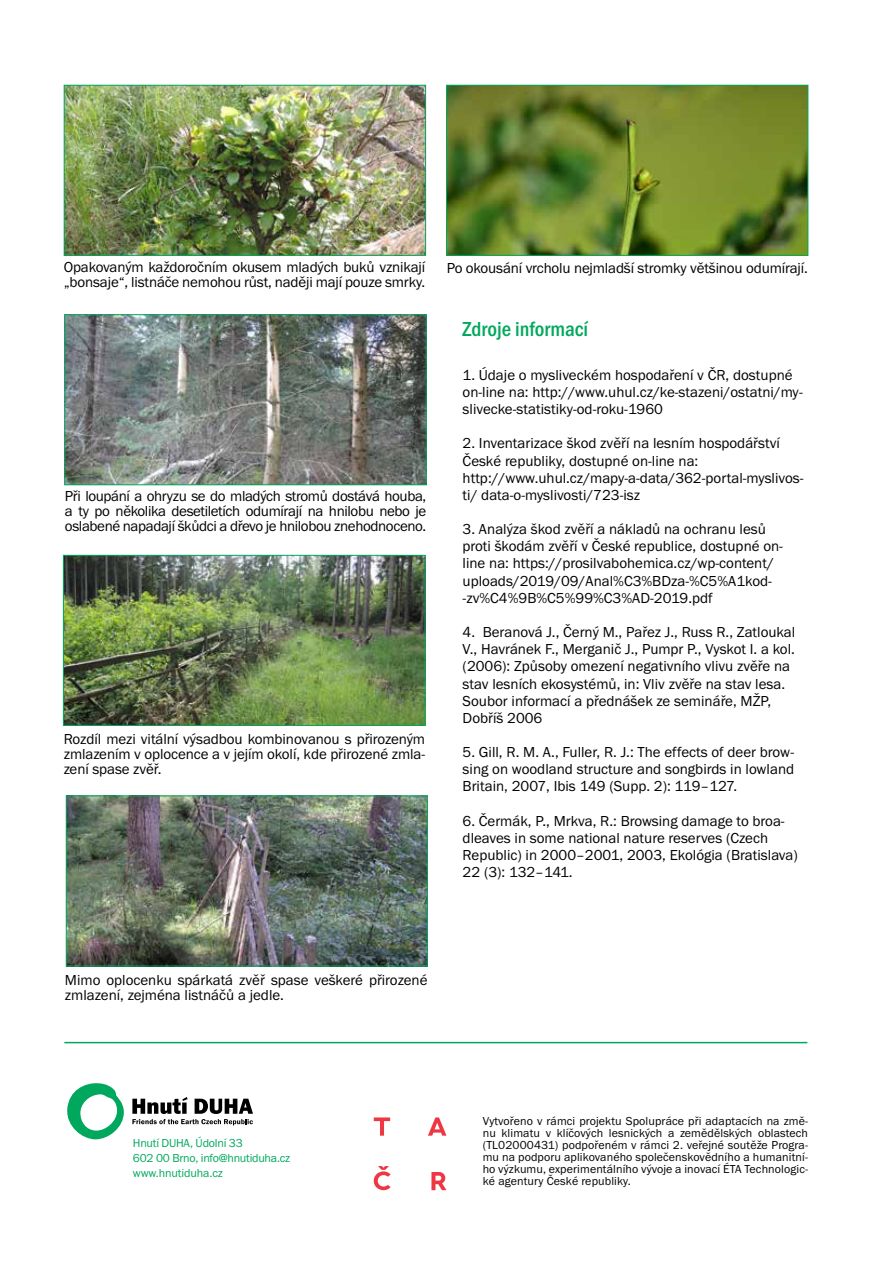
<style>
.page{position:relative;width:893px;height:1263px;background:#fff}
.page>*{position:absolute;margin:0;border:0;box-sizing:border-box;transform-origin:0 0}
.t1{font:21px "Franklin Got Itc TOT Med Con";color:#00a85d}
.t2{font:15px/17.1px "Franklin Got Itc TOT Boo";color:#000}
.t3{font:12px/12px "Franklin Got Itc TOT Boo";letter-spacing:.01em;color:#000;text-align:justify}
.t4{font:12px/15px "Franklin Got Itc TOT Boo";letter-spacing:-.02em;color:#00a85d}
</style>
<div class="page">
<svg style="left:67px;top:1083px;width:57px;height:56px"></svg>
<svg style="left:132px;top:1097px;width:121px;height:28px"></svg>
<hr style="left:64px;top:1042px;width:743px;height:1px;background:#00a85d">
<img style="left:66px;top:87px;width:358px;height:166px">
<div style="left:64px;top:85px;width:362px;height:170px;border:1px solid #00a85d"></div>
<img style="left:67px;top:316px;width:357px;height:167px">
<div style="left:65px;top:314px;width:361px;height:171px;border:1px solid #00a85d"></div>
<img style="left:448px;top:87px;width:358px;height:166px">
<div style="left:446px;top:85px;width:362px;height:170px;border:1px solid #00a85d"></div>
<img style="left:65px;top:557px;width:358px;height:167px">
<div style="left:63px;top:555px;width:362px;height:171px;border:1px solid #00a85d"></div>
<img style="left:68px;top:798px;width:357px;height:166px">
<div style="left:66px;top:796px;width:361px;height:170px;border:1px solid #00a85d"></div>
<svg style="left:374px;top:1117px;width:16px;height:19px"></svg>
<svg style="left:428px;top:1117px;width:18px;height:19px"></svg>
<svg style="left:431px;top:1172px;width:15px;height:18px"></svg>
<svg style="left:374px;top:1166px;width:17px;height:24px"></svg>
<p class="t2" style="left:64px;top:260px;width:363px;line-height:15px">Opakovaným každoročním okusem mladých buků vznikají „bonsaje“, listnáče nemohou růst, naději mají pouze smrky.</p>
<p class="t2" style="left:65px;top:489px;width:363px;line-height:15px;text-align:justify">Při loupání a ohryzu se do mladých stromů dostává houba, a ty po několika desetiletích odumírají na hnilobu nebo je oslabené napadají škůdci a dřevo je hnilobou znehodnoceno.</p>
<p class="t2" style="left:64px;top:731px;width:363px;line-height:15px;text-align:justify">Rozdíl mezi vitální výsadbou kombinovanou s přirozeným zmlazením v oplocence a v jejím okolí, kde přirozené zmla&shy;zení spase zvěř.</p>
<p class="t2" style="left:447px;top:259px;width:363px">Po okousání vrcholu nejmladší stromky většinou odumírají.</p>
<h1 class="t1" style="left:463px;top:318px;width:127px">Zdroje informací</h1>
<p class="t2" style="left:463px;top:366px;width:342px">1. Údaje o mysliveckém hospodaření v ČR, dostupné on-line na: http://www.uhul.cz/ke-stazeni/ostatni/my&shy;slivecke-statistiky-od-roku-1960</p>
<p class="t2" style="left:463px;top:435px;width:342px">2. Inventarizace škod zvěří na lesním hospodářství České republiky, dostupné on-line na: http://www.uhul.cz/mapy-a-data/362-portal-myslivos&shy;ti/ data-o-myslivosti/723-isz</p>
<p class="t2" style="left:463px;top:521px;width:322px">3. Analýza škod zvěří a nákladů na ochranu lesů proti škodám zvěří v České republice, dostupné on&shy;line na: https://prosilvabohemica.cz/wp-content/ uploads/2019/09/Anal%C3%BDza-%C5%A1kod--zv%C4%9B%C5%99%C3%AD-2019.pdf</p>
<p class="t2" style="left:463px;top:624px;width:334px">4. Beranová J., Černý M., Pařez J., Russ R., Zatloukal V., Havránek F., Merganič J., Pumpr P., Vyskot I. a kol. (2006): Způsoby omezení negativního vlivu zvěře na stav lesních ekosystémů, in: Vliv zvěře na stav lesa.<br>Soubor informací a přednášek ze semináře, MŽP, Dobříš 2006</p>
<p class="t2" style="left:463px;top:744px;width:333px;text-align:justify">5. Gill, R. M. A., Fuller, R. J.: The effects of deer brow&shy;sing on woodland structure and songbirds in lowland Britain, 2007, Ibis 149 (Supp. 2): 119–127.</p>
<p class="t2" style="left:463px;top:812px;width:337px">6. Čermák, P., Mrkva, R.: Browsing damage to broa&shy;dleaves in some national nature reserves (Czech Republic) in 2000–2001, 2003, Ekológia (Bratislava)<br>22 (3): 132–141.</p>
<p class="t2" style="left:65px;top:972px;width:364px;line-height:15px">Mimo oplocenku spárkatá zvěř spase veškeré přirozené zmlazení, zejména listnáčů a jedle.</p>
<p class="t4" style="left:133px;top:1136px;width:159px">Hnutí DUHA, Údolní 33<br>602 00 Brno, info@hnutiduha.cz www.hnutiduha.cz</p>
<p class="t3" style="left:483px;top:1116px;width:327px">Vytvořeno v rámci projektu Spolupráce při adaptacích na změ&shy;nu klimatu v klíčových lesnických a zemědělských oblastech (TL02000431) podpořeném v rámci 2. veřejné soutěže Progra&shy;mu na podporu aplikovaného společenskovědního a humanitní&shy;ho výzkumu, experimentálního vývoje a inovací ÉTA Technologic&shy;ké agentury České republiky.</p>
</div>
